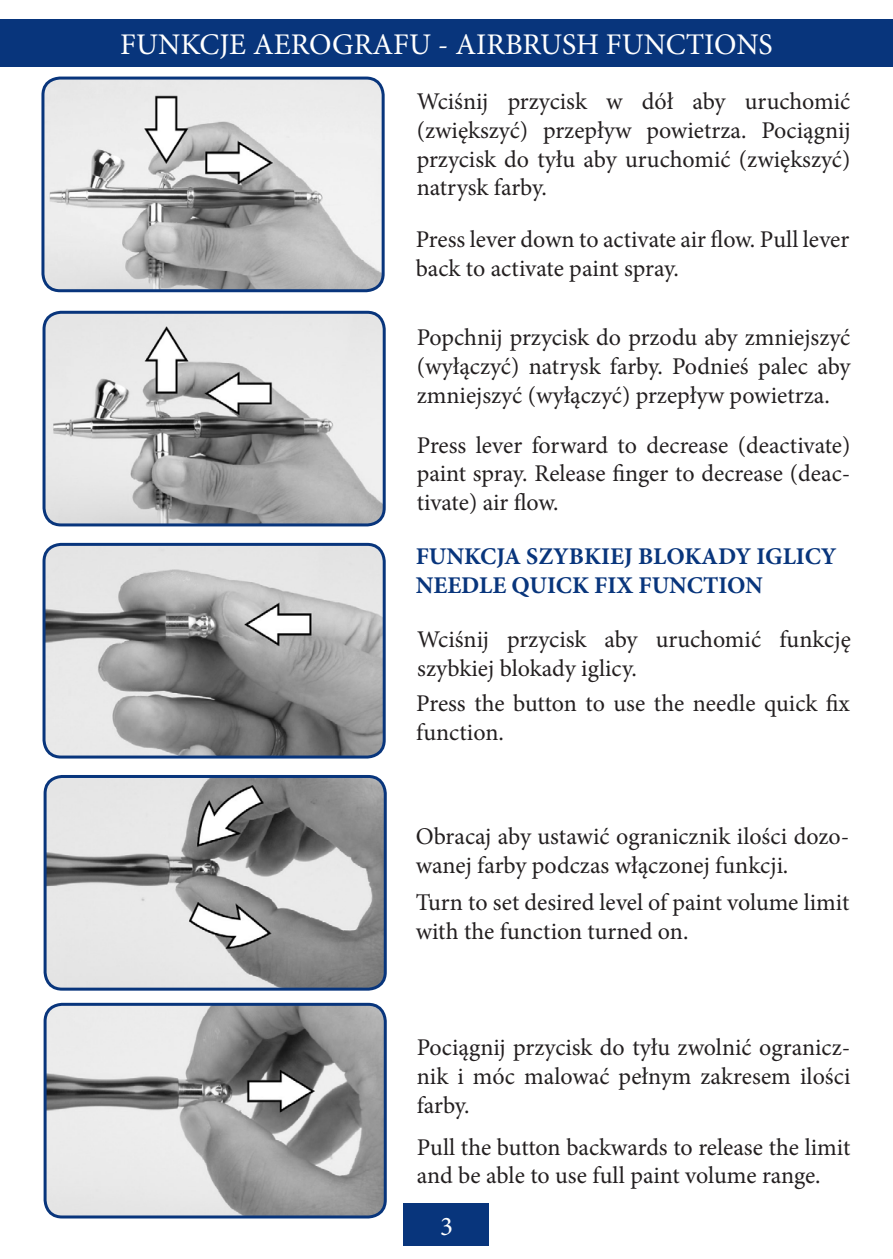
<style>
.page{position:relative;width:893px;height:1259px;background:#fff}
.page>*{position:absolute;margin:0;border:0;box-sizing:border-box;transform-origin:0 0}
.t1{font:30px "Minion Pro";color:#fff}
.t2{font:27px "Minion Pro";color:#fff}
.t3{font:24px/28.8px "Minion Pro";color:#231f20}
.t4{font:700 24px "Minion Pro";color:#08357c}
</style>
<div class="page">
<div style="left:0;top:19px;width:893px;height:47px;background:#08357c"></div>
<img style="left:45px;top:78px;width:337px;height:213px">
<div style="left:41px;top:77px;width:344px;height:215px;border:3px solid #08357c;border-radius:17px"></div>
<img style="left:44px;top:312px;width:339px;height:213px">
<div style="left:43px;top:311px;width:343px;height:215px;border:3px solid #08357c;border-radius:17px"></div>
<div style="left:404px;top:1203px;width:85px;height:43px;background:#08357c"></div>
<img style="left:44px;top:544px;width:339px;height:213px">
<div style="left:43px;top:543px;width:343px;height:215px;border:3px solid #08357c;border-radius:17px"></div>
<img style="left:45px;top:776px;width:340px;height:213px">
<div style="left:44px;top:775px;width:343px;height:215px;border:3px solid #08357c;border-radius:17px"></div>
<img style="left:45px;top:1006px;width:339px;height:211px">
<div style="left:44px;top:1002px;width:343px;height:216px;border:3px solid #08357c;border-radius:17px"></div>
<p class="t1" style="left:120px;top:24px;width:654px">FUNKCJE AEROGRAFU - AIRBRUSH FUNCTIONS</p>
<p class="t3" style="left:417px;top:87px;width:435px;text-align:justify">Wciśnij przycisk w dół aby uruchomić (zwiększyć) przepływ powietrza. Pociągnij przycisk do tyłu aby uruchomić (zwiększyć) natrysk farby.</p>
<p class="t3" style="left:416px;top:225px;width:435px">Press lever down to activate air flow. Pull lever back to activate paint spray.</p>
<p class="t3" style="left:417px;top:323px;width:435px;text-align:justify">Popchnij przycisk do przodu aby zmniejszyć (wyłączyć) natrysk farby. Podnieś palec aby zmniejszyć (wyłączyć) przepływ powietrza.</p>
<p class="t3" style="left:417px;top:430px;width:435px;text-align:justify">Press lever forward to decrease (deactivate) paint spray. Release finger to decrease (deac&shy;tivate) air flow.</p>
<p class="t4" style="left:416px;top:539px;width:423px">FUNKCJA SZYBKIEJ BLOKADY IGLICY</p>
<p class="t4" style="left:416px;top:568px;width:349px">NEEDLE QUICK FIX FUNCTION</p>
<p class="t3" style="left:417px;top:625px;width:435px">Wciśnij przycisk aby uruchomić funkcję szybkiej blokady iglicy.</p>
<p class="t3" style="left:416px;top:689px;width:435px">Press the button to use the needle quick fix function.</p>
<p class="t3" style="left:416px;top:822px;width:435px">Obracaj aby ustawić ogranicznik ilości dozo&shy;wanej farby podczas włączonej funkcji.</p>
<p class="t3" style="left:416px;top:888px;width:435px">Turn to set desired level of paint volume limit with the function turned on.</p>
<p class="t3" style="left:417px;top:1033px;width:435px;text-align:justify">Pociągnij przycisk do tyłu zwolnić ogranicz&shy;nik i móc malować pełnym zakresem ilości farby.</p>
<p class="t3" style="left:417px;top:1132px;width:435px">Pull the button backwards to release the limit and be able to use full paint volume range.</p>
<p class="t2" style="left:440px;top:1208px;width:14px">3</p>
</div>
